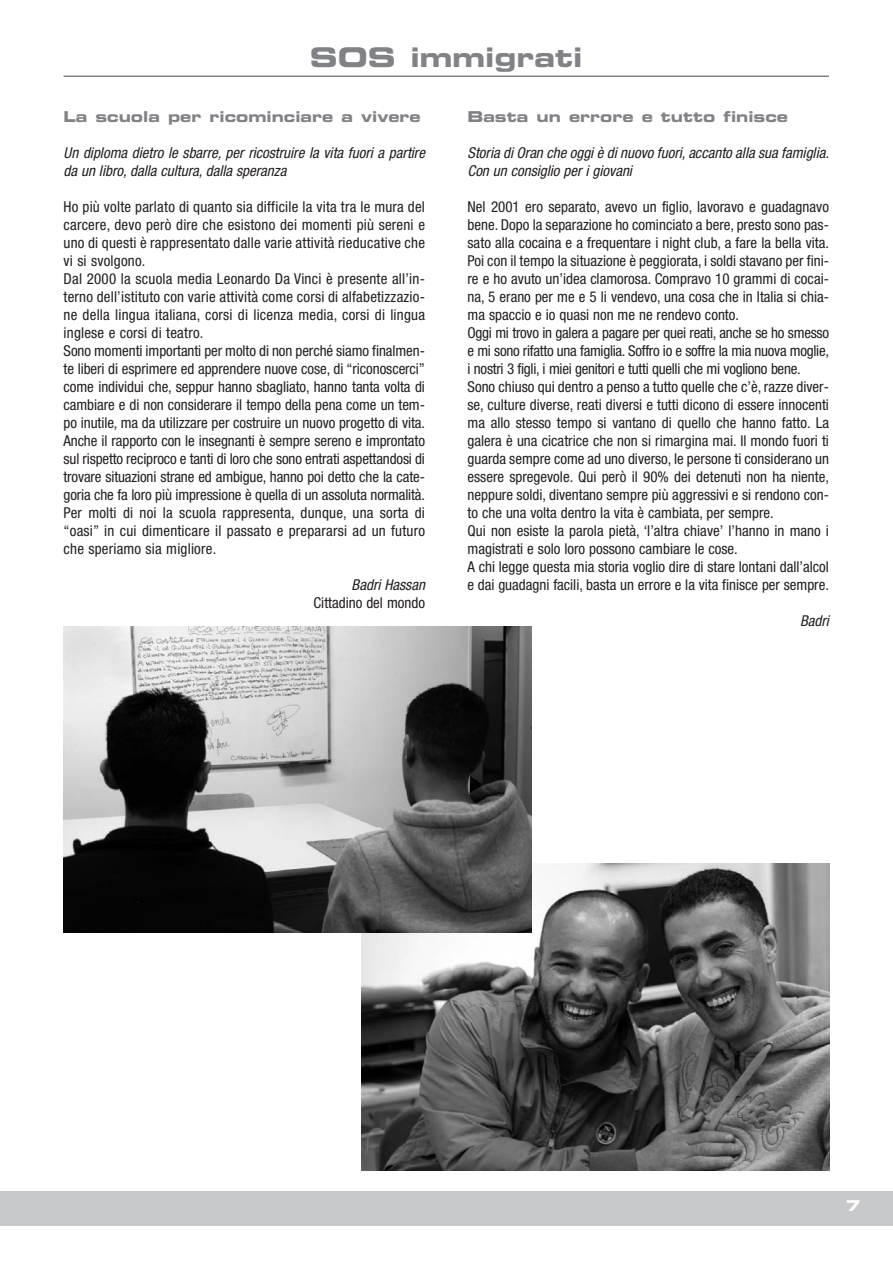
<style>
.page{position:relative;width:893px;height:1263px;background:#fff}
.page>*{position:absolute;margin:0;border:0;box-sizing:border-box;transform-origin:0 0}
.t1{font:27px "Eurostile Bold Extended Two";color:#808285}
.t2{font:condensed 15px/18px "Helvetica Neue";color:#231f20}
.t3{font:italic condensed 15px/18px "Helvetica Neue";color:#231f20}
.t4{font:15px "Eurostile Bold Extended Two";color:#808285}
.t5{font:15px "Eurostile Bold Extended Two";color:#fff}
</style>
<div class="page">
<div style="left:0;top:1191px;width:893px;height:34px;background:#c6c8ca"></div>
<hr style="left:64px;top:75px;width:765px;height:2px;background:#808285">
<img style="left:361px;top:864px;width:468px;height:306px">
<img style="left:64px;top:627px;width:467px;height:306px">
<h1 class="t1" style="left:310px;top:47px;width:274px">SOS immigrati</h1>
<p class="t4" style="left:64px;top:111px;width:359px">La scuola per ricominciare a vivere</p>
<p class="t3" style="left:64px;top:145px;width:366px">Un diploma dietro le sbarre, per ricostruire la vita fuori a partire da un libro, dalla cultura, dalla speranza</p>
<p class="t2" style="left:64px;top:199px;width:363px">Ho più volte parlato di quanto sia difficile la vita tra le mura del carcere, devo però dire che esistono dei momenti più sereni e uno di questi è rappresentato dalle varie attività rieducative che vi si svolgono.<br>Dal 2000 la scuola media Leonardo Da Vinci è presente all’in&shy;terno dell’istituto con varie attività come corsi di alfabetizzazio&shy;ne della lingua italiana, corsi di licenza media, corsi di lingua inglese e corsi di teatro.<br>Sono momenti importanti per molto di non perché siamo finalmen&shy;te liberi di esprimere ed apprendere nuove cose, di “riconoscerci” come individui che, seppur hanno sbagliato, hanno tanta volta di cambiare e di non considerare il tempo della pena come un tem&shy;po inutile, ma da utilizzare per costruire un nuovo progetto di vita.<br>Anche il rapporto con le insegnanti è sempre sereno e improntato sul rispetto reciproco e tanti di loro che sono entrati aspettandosi di trovare situazioni strane ed ambigue, hanno poi detto che la cate&shy;goria che fa loro più impressione è quella di un assoluta normalità.<br>Per molti di noi la scuola rappresenta, dunque, una sorta di “oasi” in cui dimenticare il passato e prepararsi ad un futuro che speriamo sia migliore.</p>
<p class="t3" style="left:352px;top:577px;width:78px">Badri Hassan</p>
<p class="t2" style="left:314px;top:595px;width:113px">Cittadino del mondo</p>
<p class="t4" style="left:468px;top:111px;width:322px">Basta un errore e tutto finisce</p>
<p class="t3" style="left:468px;top:145px;width:366px">Storia diOran che oggiè dinuovo fuori, accanto alla sua famiglia.<br>Con un consiglio per i giovani</p>
<p class="t2" style="left:468px;top:199px;width:363px">Nel 2001 ero separato, avevo un figlio, lavoravo e guadagnavo bene. Dopo la separazione ho cominciato a bere, presto sono pas&shy;sato alla cocaina e a frequentare i night club, a fare la bella vita.<br>Poi con il tempo la situazione è peggiorata, i soldi stavano per fini&shy;re e ho avuto un’idea clamorosa. Compravo 10 grammi di cocai&shy;na, 5 erano per me e 5 li vendevo, una cosa che in Italia si chia&shy;ma spaccio e io quasi non me ne rendevo conto.<br>Oggi mi trovo in galera a pagare per quei reati, anche se ho smesso e mi sono rifatto una famiglia. Soffro io e soffre la mia nuova moglie, i nostri 3 figli, i miei genitori e tutti quelli che mi vogliono bene.<br>Sono chiuso qui dentro a penso a tutto quelle che c’è, razze diver&shy;se, culture diverse, reati diversi e tutti dicono di essere innocenti ma allo stesso tempo si vantano di quello che hanno fatto. La galera è una cicatrice che non si rimargina mai. Il mondo fuori ti guarda sempre come ad uno diverso, le persone ti considerano un essere spregevole. Qui però il 90% dei detenuti non ha niente, neppure soldi, diventano sempre più aggressivi e si rendono con&shy;to che una volta dentro la vita è cambiata, per sempre.<br>Qui non esiste la parola pietà, ‘l’altra chiave’ l’hanno in mano i magistrati e solo loro possono cambiare le cose.<br>A chi legge questa mia storia voglio dire di stare lontani dall’alcol e dai guadagni facili, basta un errore e la vita finisce per sempre.</p>
<p class="t3" style="left:800px;top:613px;width:33px">Badri</p>
<p class="t5" style="left:846px;top:1200px;width:16px">7</p>
</div>
